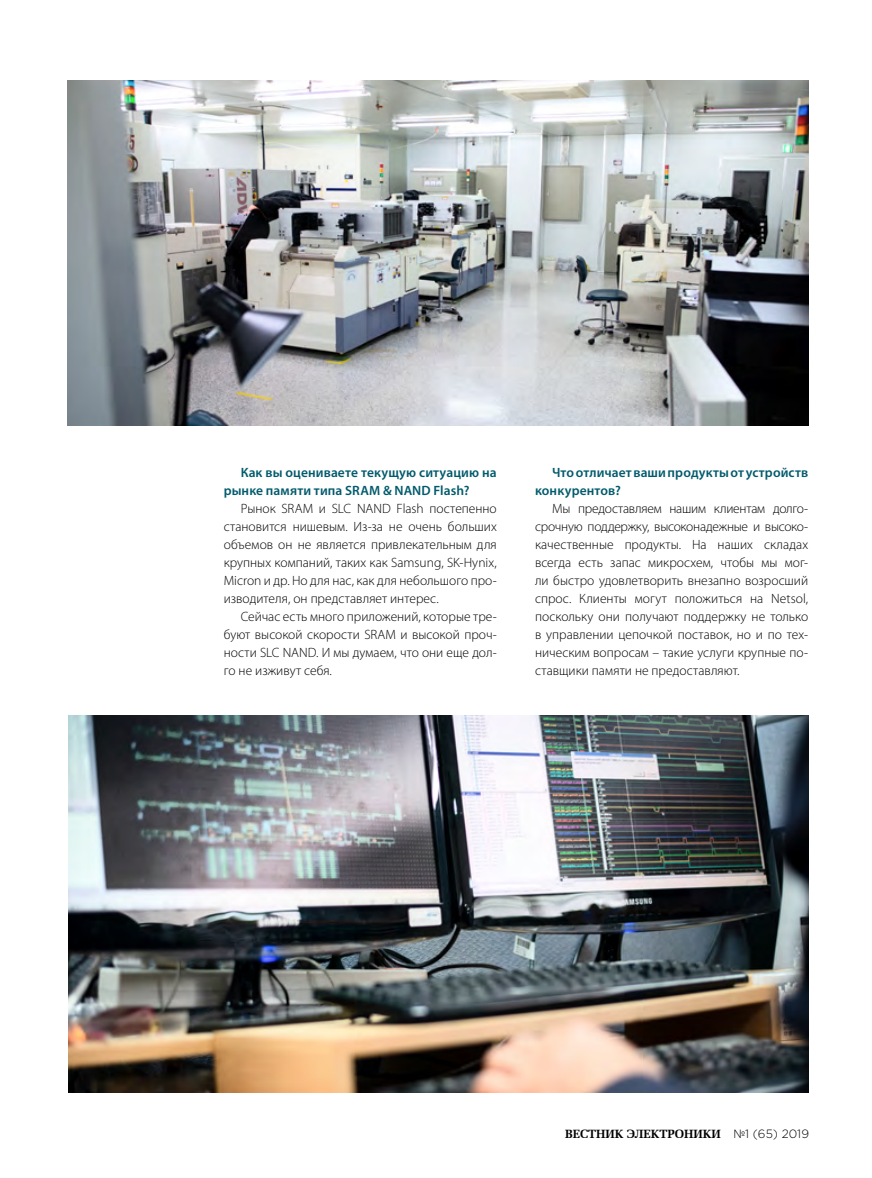
<style>
.page{position:relative;width:872px;height:1178px;background:#fff}
.page>*{position:absolute;margin:0;border:0;box-sizing:border-box;transform-origin:0 0}
.t1{font:300 13.5px/18px "Myriad Pro";color:#000;text-align:justify}
.t2{font:600 13.5px/18px "Myriad Pro";letter-spacing:.01em;color:#005a6c}
.t3{font:700 12px "AG Melanie";color:#000}
.s1{font-family:"Gotham Pro";font-weight:300}
</style>
<div class="page">
<img style="left:68px;top:81px;width:740px;height:344px">
<img style="left:68px;top:716px;width:740px;height:376px">
<p class="t2" style="left:224px;top:463px;width:274px;text-indent:17px">Как вы оцениваете текущую ситуацию на рынке памяти типа SRAM &amp; NAND Flash?</p>
<p class="t1" style="left:224px;top:499px;width:274px;text-indent:17px">Рынок SRAM и SLC NAND Flash постепенно становится нишевым. Из-за не очень больших объемов он не является привлекательным для крупных компаний, таких как Samsung, SK-Hynix, Micron и др. Но для нас, как для небольшого про&shy;изводителя, он представляет интерес.</p>
<p class="t1" style="left:224px;top:607px;width:274px;text-indent:17px">Сейчас есть много приложений, которые тре&shy;буют высокой скорости SRAM и высокой проч&shy;ности SLC NAND. И мы думаем, что они еще дол&shy;го не изживут себя.</p>
<p class="t2" style="left:535px;top:463px;width:274px;text-indent:17px">Что отличает ваши продукты от устройств конкурентов?</p>
<p class="t1" style="left:535px;top:499px;width:274px;text-indent:17px">Мы предоставляем нашим клиентам долго&shy;срочную поддержку, высоконадежные и высоко&shy;качественные продукты. На наших складах всегда есть запас микросхем, чтобы мы мог&shy;ли быстро удовлетворить внезапно возросший спрос. Клиенты могут положиться на Netsol, поскольку они получают поддержку не только в управлении цепочкой поставок, но и по тех&shy;ническим вопросам – такие услуги крупные по&shy;ставщики памяти не предоставляют.</p>
<p class="t3" style="left:565px;top:1127px;width:245px">ВЕСТНИК ЭЛЕКТРОНИКИ <span class="s1">№1 (65) 2019</span></p>
</div>
